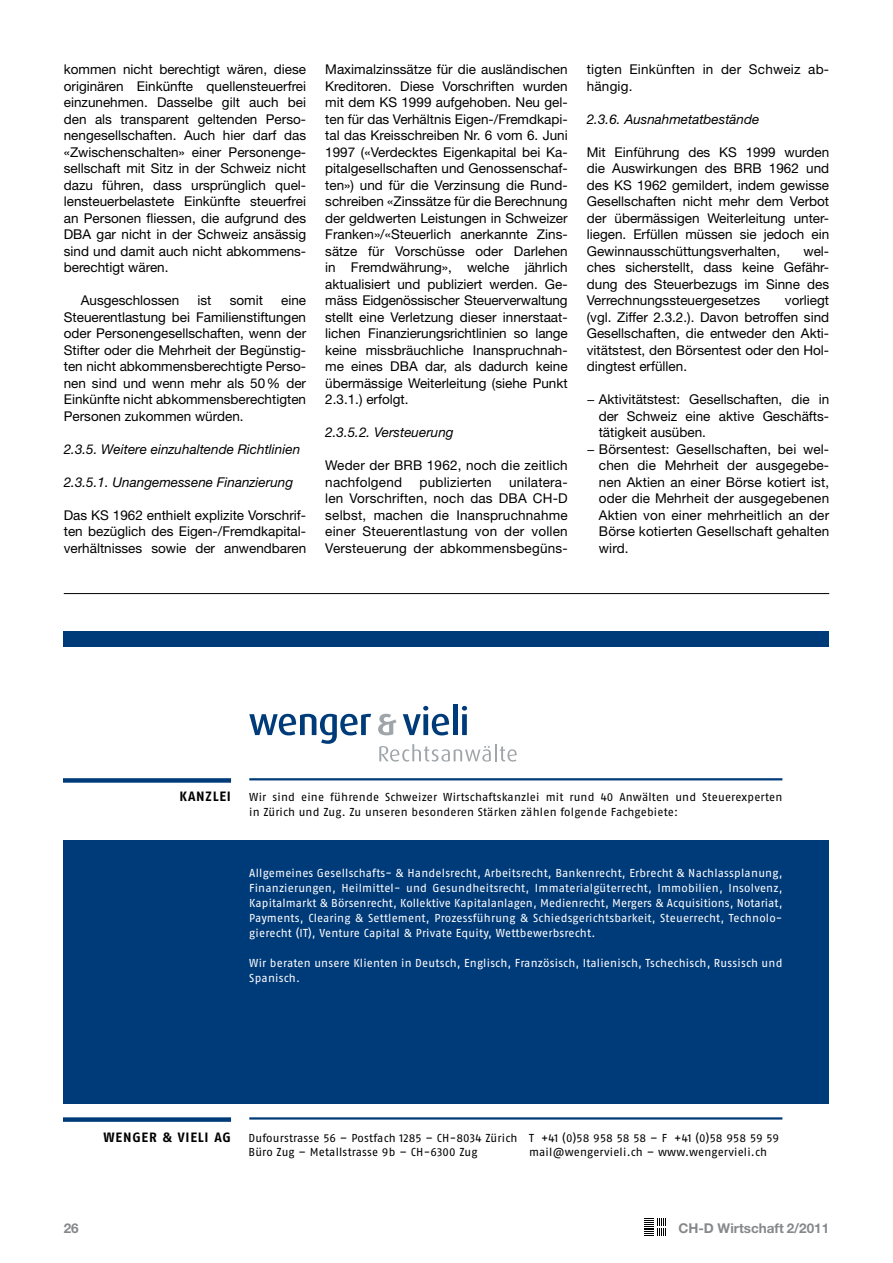
<style>
.page{position:relative;width:893px;height:1263px;background:#fff}
.page>*{position:absolute;margin:0;border:0;box-sizing:border-box;transform-origin:0 0}
.t1{font:13.5px/16.5px "Helvetica Neue LT";color:#000;text-align:justify}
.t2{font:italic 13.5px "Helvetica Neue LT";color:#000}
.t3{font:700 13.5px "Helvetica Neue LT";color:#87888a}
.t4{font:13.5px "Fago No Bold Lf";letter-spacing:.06em;color:#000}
.t5{font:11.55px/15px "Fago No Regular LF";letter-spacing:.015em;color:#fff;text-align:justify}
.t6{font:11.55px/14.2px "Fago No Regular LF";letter-spacing:.015em;color:#000}
</style>
<div class="page">
<svg style="left:644px;top:1218px;width:22px;height:18px"></svg>
<div style="left:64px;top:840px;width:765px;height:263px;background:#003b79"></div>
<div style="left:64px;top:631px;width:765px;height:16px;background:#003b79"></div>
<svg style="left:379px;top:744px;width:138px;height:17px"></svg>
<svg style="left:249px;top:714px;width:122px;height:30px"></svg>
<svg style="left:403px;top:706px;width:46px;height:29px"></svg>
<hr style="left:453px;top:705px;width:4px;height:30px;background:#003b79">
<svg style="left:462px;top:706px;width:5px;height:29px"></svg>
<svg style="left:378px;top:714px;width:19px;height:21px"></svg>
<div style="left:64px;top:778px;width:167px;height:5px;background:#003b79"></div>
<div style="left:64px;top:1117px;width:167px;height:5px;background:#003b79"></div>
<hr style="left:249px;top:778px;width:533px;height:2px;background:#003b79">
<hr style="left:249px;top:1117px;width:533px;height:2px;background:#003b79">
<hr style="left:64px;top:593px;width:765px;height:1px;background:#000">
<p class="t1" style="left:64px;top:61px;width:244px">kommen nicht berechtigt wären, diese originären Einkünfte quellensteuerfrei einzunehmen. Dasselbe gilt auch bei den als transparent geltenden Perso&shy;nengesellschaften. Auch hier darf das «Zwischenschalten» einer Personenge&shy;sellschaft mit Sitz in der Schweiz nicht dazu führen, dass ursprünglich quel&shy;lensteuerbelastete Einkünfte steuerfrei an Personen fliessen, die aufgrund des DBA gar nicht in der Schweiz ansässig sind und damit auch nicht abkommens&shy;berechtigt wären.</p>
<p class="t1" style="left:81px;top:292px;width:100px">Ausgeschlossen</p>
<p class="t1" style="left:197px;top:292px;width:15px">ist</p>
<p class="t1" style="left:230px;top:292px;width:35px">somit</p>
<p class="t1" style="left:64px;top:292px;width:244px;text-indent:217px">eine Steuerentlastung bei Familienstiftungen oder Personengesellschaften, wenn der Stifter oder die Mehrheit der Begünstig&shy;ten nicht abkommensberechtigte Perso&shy;nen sind und wenn mehr als 50% der Einkünfte nicht abkommensberechtigten Personen zukommen würden.</p>
<p class="t2" style="left:64px;top:441px;width:238px">2.3.5. Weitere einzuhaltende Richtlinien</p>
<p class="t2" style="left:64px;top:474px;width:231px">2.3.5.1. Unangemessene Finanzierung</p>
<p class="t1" style="left:64px;top:507px;width:244px">Das KS 1962 enthielt explizite Vorschrif&shy;ten bezüglich des Eigen-/Fremdkapital&shy;verhältnisses sowie der anwendbaren</p>
<p class="t1" style="left:325px;top:61px;width:244px">Maximalzinssätze für die ausländischen Kreditoren. Diese Vorschriften wurden mit dem KS 1999 aufgehoben. Neu gel&shy;ten für das Verhältnis Eigen-/Fremdkapi&shy;tal das Kreisschreiben Nr. 6 vom 6. Juni 1997 («Verdecktes Eigenkapital bei Ka&shy;pitalgesellschaften und Genossenschaf&shy;ten») und für die Verzinsung die Rund&shy;schreiben «Zinssätze für die Berechnung der geldwerten Leistungen in Schweizer Franken»/«Steuerlich anerkannte Zins&shy;sätze für Vorschüsse oder Darlehen in Fremdwährung», welche jährlich aktualisiert und publiziert werden. Ge&shy;mäss Eidgenössischer Steuerverwaltung stellt eine Verletzung dieser innerstaat&shy;lichen Finanzierungsrichtlinien so lange keine missbräuchliche Inanspruchnah&shy;me eines DBA dar, als dadurch keine übermässige Weiterleitung (siehe Punkt 2.3. 1.) erfolgt.</p>
<p class="t2" style="left:325px;top:424px;width:130px">2.3.5.2. Versteuerung</p>
<p class="t1" style="left:325px;top:457px;width:244px">Weder der BRB 1962, noch die zeitlich nachfolgend</p>
<p class="t1" style="left:325px;top:474px;width:244px;text-indent:184px">unilatera&shy;len Vorschriften, noch das DBA CH-D selbst, machen die Inanspruchnahme einer Steuerentlastung von der vollen Versteuerung der abkommensbegüns-</p>
<p class="t1" style="left:420px;top:474px;width:73px">publizierten</p>
<p class="t1" style="left:587px;top:61px;width:244px">tigten Einkünften in der Schweiz ab&shy;hängig.</p>
<p class="t2" style="left:587px;top:111px;width:174px">2.3.6. Ausnahmetatbestände</p>
<p class="t1" style="left:587px;top:144px;width:244px">Mit Einführung des KS 1999 wurden die Auswirkungen des BRB 1962 und des KS 1962 gemildert, indem gewisse Gesellschaften nicht mehr dem Verbot der übermässigen Weiterleitung unter&shy;liegen. Erfüllen müssen sie jedoch ein Gewinnausschüttungsverhalten,</p>
<p class="t1" style="left:587px;top:242px;width:244px;text-indent:217px">wel&shy;ches sicherstellt, dass keine Gefähr&shy;dung des Steuerbezugs im Sinne des Verrechnungssteuergesetzes</p>
<p class="t1" style="left:587px;top:292px;width:244px;text-indent:198px">vorliegt (vgl. Ziffer 2. 3.2.). Davon betroffen sind Gesellschaften, die entweder den Akti&shy;vitätstest, den Börsentest oder den Hol&shy;dingtest erfüllen.</p>
<p class="t1" style="left:587px;top:391px;width:244px">− Aktivitätstest: Gesellschaften, die in</p>
<p class="t1" style="left:599px;top:407px;width:231px">der Schweiz eine aktive Geschäfts-</p>
<p class="t1" style="left:599px;top:424px;width:107px">tätigkeit ausüben.</p>
<p class="t1" style="left:587px;top:440px;width:244px">− Börsentest: Gesellschaften, bei wel-</p>
<p class="t1" style="left:599px;top:457px;width:232px">chen die Mehrheit der ausgegebe-</p>
<p class="t1" style="left:599px;top:473px;width:232px">nen Aktien an einer Börse kotiert ist,</p>
<p class="t1" style="left:599px;top:490px;width:232px">oder die Mehrheit der ausgegebenen</p>
<p class="t1" style="left:599px;top:506px;width:232px">Aktien von einer mehrheitlich an der</p>
<p class="t1" style="left:599px;top:523px;width:232px">Börse kotierten Gesellschaft gehalten</p>
<p class="t1" style="left:599px;top:539px;width:29px">wird.</p>
<p class="t4" style="left:179px;top:789px;width:53px">KANZLEI</p>
<p class="t6" style="left:249px;top:790px;width:535px;line-height:15px">Wir sind eine führende Schweizer Wirtschaftskanzlei mit rund 40 Anwälten und Steuerexperten in Zürich und Zug. Zu unseren besonderen Stärken zählen folgende Fachgebiete:</p>
<p class="t5" style="left:249px;top:865px;width:535px">Allgemeines Gesellschafts- &amp; Handelsrecht, Arbeitsrecht, Bankenrecht, Erbrecht &amp; Nachlassplanung, Finanzierungen, Heilmittel- und Gesundheitsrecht, Immaterialgüterrecht, Immobilien, Insolvenz, Kapitalmarkt &amp; Börsenrecht, Kollektive Kapitalanlagen, Medienrecht, Mergers &amp; Acquisitions, Notariat, Payments, Clearing &amp; Settlement, Prozessführung &amp; Schiedsgerichtsbarkeit, Steuerrecht, Technolo&shy;gierecht (IT), Venture Capital &amp; Private Equity, Wettbewerbsrecht.</p>
<p class="t5" style="left:249px;top:955px;width:535px">Wir beraten unsere Klienten in Deutsch, Englisch, Französisch, Italienisch, Tschechisch, Russisch und<br>Spanisch.</p>
<p class="t4" style="left:104px;top:1129px;width:129px">WENGER &amp; VIELI AG</p>
<p class="t6" style="left:248px;top:1130px;width:271px">Dufourstrasse 56 – Postfach 1285 – CH-8034 Zürich<br>Büro Zug – Metallstrasse 9b – CH-6300 Zug</p>
<p class="t6" style="left:529px;top:1130px;width:252px">T +41 (0)58 958 58 58 – F +41 (0)58 958 59 59 mail@wengervieli.ch – www.wengervieli.ch</p>
<p class="t3" style="left:64px;top:1219px;width:17px">26</p>
<p class="t3" style="left:678px;top:1219px;width:152px">CH-D Wirtschaft 2/2011</p>
</div>
